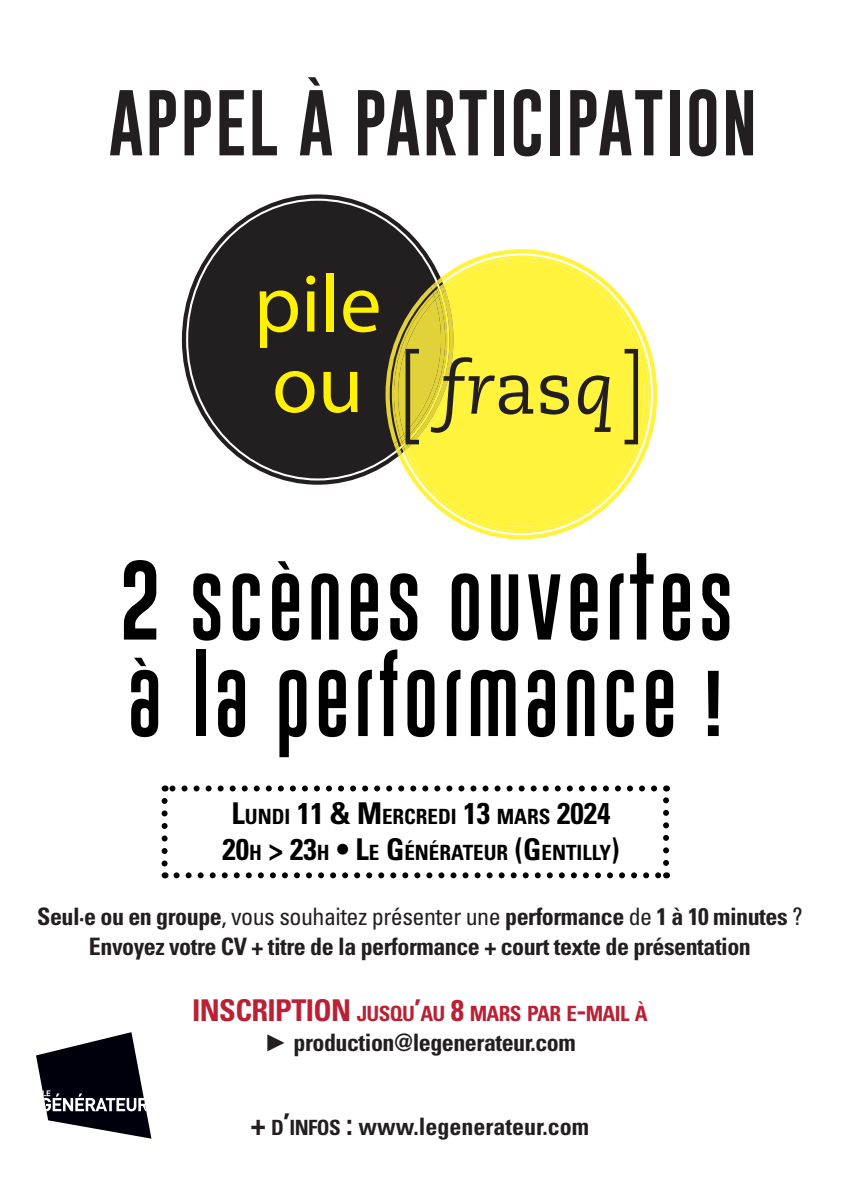
<style>
.page{position:relative;width:842px;height:1191px;background:#fff}
.page>*{position:absolute;margin:0;border:0;box-sizing:border-box;transform-origin:0 0}
.t1{font:82.9px/80.5px "Myriad Pro";color:#fff101}
.t2{font:68.1px/96.4px "Gobold Uplow";letter-spacing:.075em;color:#000}
.t3{font:68.1px "Gobold Uplow";letter-spacing:.025em;color:#231f20}
.t4{font:700 condensed 24px/30px "Univers";letter-spacing:-.02em;color:#231f20;text-align:center}
.t5{font:700 condensed 24px "Univers";color:#231f20}
.t6{font:700 condensed 21px/36px "Univers";color:#000001;text-align:center}
.t7{font:700 condensed 21px "Univers";letter-spacing:-.03em;color:#bb2134}
.s1{font-size:81.7px}
.s2{font-size:30px}
.s3{font-weight:400}
.s4{font-family:"Arial";font-weight:400;font-stretch:normal}
.s5{font-size:21px}
</style>
<div class="page">
<svg style="left:177px;top:872px;width:483px;height:6px"></svg>
<svg style="left:162px;top:801px;width:6px;height:77px"></svg>
<svg style="left:663px;top:785px;width:6px;height:78px"></svg>
<svg style="left:165px;top:785px;width:489px;height:6px"></svg>
<svg style="left:182px;top:194px;width:182px;height:291px"></svg>
<svg style="left:190px;top:203px;width:234px;height:273px;background:#3f3b3c"></svg>
<svg style="left:396px;top:249px;width:261px;height:290px"></svg>
<svg style="left:403px;top:257px;width:246px;height:274px;fill:#fff33c"></svg>
<svg style="left:540px;top:375px;width:29px;height:39px"></svg>
<svg style="left:578px;top:375px;width:33px;height:57px;background:#aaa131"></svg>
<svg style="left:624px;top:349px;width:14px;height:95px"></svg>
<svg style="left:385px;top:278px;width:148px;height:178px;background:#cec336"></svg>
<svg style="left:36px;top:1032px;width:115px;height:106px"></svg>
<h2 class="t3" style="left:109px;top:69px;width:650px">APPEL À PARTICIPATION</h2>
<h1 class="t1" style="left:254px;top:262px;width:129px">pile ou</h1>
<h2 class="t2" style="left:119px;top:559px;width:616px"><span class="s1">2</span> SCÈNES OUVERTES<br>À LA PERFORMANCE !</h2>
<p class="t6" style="left:222px;top:798px;width:399px"><span class="s2">L</span>UNDI <span class="s2">11 &amp; M</span>ERCREDI <span class="s2">13</span> MARS <span class="s2">2024<br>20</span>H <span class="s2">&gt; 23</span>H <span class="s2">• L</span>E <span class="s2">G</span>ÉNÉRATEUR <span class="s2">(G</span>ENTILLY<span class="s2">)</span></p>
<p class="t4" style="left:37px;top:901px;width:767px">Seul·e ou en groupe<span class="s3">, vous souhaitez présenter une</span> performance <span class="s3">de</span> 1 à 10 minutes <span class="s3">?<br></span>Envoyez votre CV + titre de la performance + court texte de présentation</p>
<p class="t7" style="left:192px;top:1000px;width:457px"><span class="s2">INSCRIPTION</span> JUSQU<span class="s2">’</span>AU <span class="s2">8</span> MARS PAR E<span class="s2">-</span>MAIL À</p>
<p class="t4" style="left:264px;top:1027px;width:313px"><span class="s4">►</span> production@legenerateur.com</p>
<p class="t5" style="left:251px;top:1112px;width:340px"><span class="s2">+</span> <span class="s5">D</span><span class="s2">’</span><span class="s5">INFOS</span> <span class="s2">:</span> www.legenerateur.com</p>
</div>
